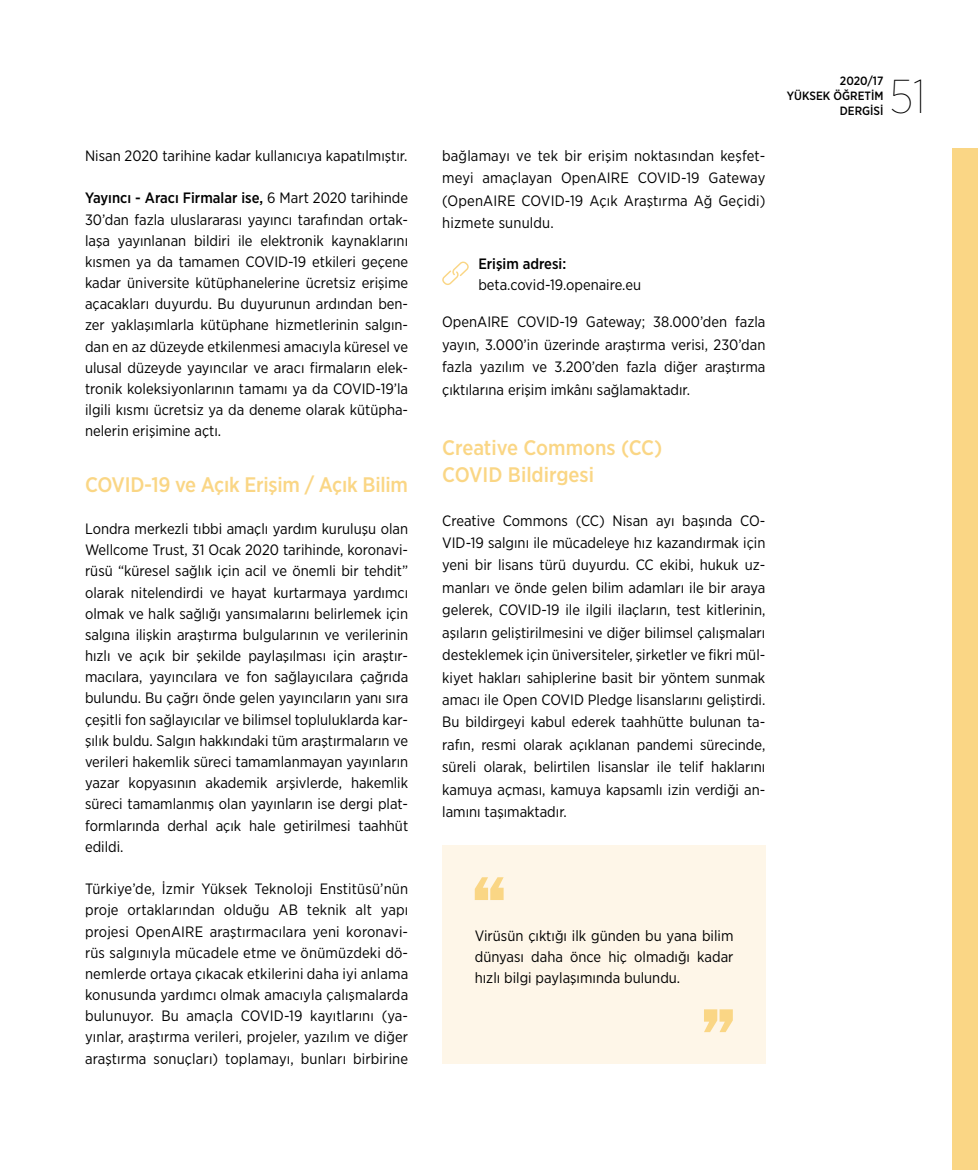
<style>
.page{position:relative;width:978px;height:1170px;background:#fff}
.page>*{position:absolute;margin:0;border:0;box-sizing:border-box;transform-origin:0 0}
.t1{font:100 47.4px "Gotham Narrow";color:#000}
.t2{font:500 21px/26.5px "Gotham Narrow";letter-spacing:-.01em;color:#fad685}
.t3{font:15px/21.1px "Gotham Narrow";color:#000;text-align:justify}
.t4{font:500 15px "Gotham Narrow";color:#000}
.t5{font:500 12px/15px "Gotham Narrow";color:#000;text-align:right}
.s1{font-weight:500}
</style>
<div class="page">
<svg style="left:442px;top:261px;width:27px;height:24px"></svg>
<div style="left:442px;top:845px;width:323px;height:218px;background:#fef6e8"></div>
<svg style="left:475px;top:877px;width:29px;height:22px"></svg>
<svg style="left:704px;top:1009px;width:29px;height:23px"></svg>
<div style="left:952px;top:149px;width:26px;height:1020px;background:#fad685"></div>
<p class="t3" style="left:85px;top:145px;width:324px">Nisan 2020 tarihine kadar kullanıcıya kapatılmıştır.</p>
<p class="t3" style="left:85px;top:187px;width:325px"><span class="s1">Yayıncı - Aracı Firmalar ise,</span> 6 Mart 2020 tarihinde 30’dan fazla uluslararası yayıncı tarafından ortak&shy;laşa yayınlanan bildiri ile elektronik kaynaklarını kısmen ya da tamamen COVID-19 etkileri geçene kadar üniversite kütüphanelerine ücretsiz erişime açacakları duyurdu. Bu duyurunun ardından ben&shy;zer yaklaşımlarla kütüphane hizmetlerinin salgın&shy;dan en az düzeyde etkilenmesi amacıyla küresel ve ulusal düzeyde yayıncılar ve aracı firmaların elek&shy;tronik koleksiyonlarının tamamı ya da COVID-19’la ilgili kısmı ücretsiz ya da deneme olarak kütüpha&shy;nelerin erişimine açtı.</p>
<h2 class="t2" style="left:85px;top:470px;width:325px">COVID-19 ve Açık Erişim / Açık Bilim</h2>
<p class="t3" style="left:85px;top:518px;width:325px">Londra merkezli tıbbi amaçlı yardım kuruluşu olan Wellcome Trust, 31 Ocak 2020 tarihinde, koronavi&shy;rüsü “küresel sağlık için acil ve önemli bir tehdit” olarak nitelendirdi ve hayat kurtarmaya yardımcı olmak ve halk sağlığı yansımalarını belirlemek için salgına ilişkin araştırma bulgularının ve verilerinin hızlı ve açık bir şekilde paylaşılması için araştır&shy;macılara, yayıncılara ve fon sağlayıcılara çağrıda bulundu. Bu çağrı önde gelen yayıncıların yanı sıra çeşitli fon sağlayıcılar ve bilimsel topluluklarda kar&shy;şılık buldu. Salgın hakkındaki tüm araştırmaların ve verileri hakemlik süreci tamamlanmayan yayınların yazar kopyasının akademik arşivlerde, hakemlik süreci tamamlanmış olan yayınların ise dergi plat&shy;formlarında derhal açık hale getirilmesi taahhüt edildi.</p>
<p class="t3" style="left:85px;top:877px;width:325px">Türkiye’de, İzmir Yüksek Teknoloji Enstitüsü’nün proje ortaklarından olduğu AB teknik alt yapı projesi OpenAIRE araştırmacılara yeni koronavi&shy;rüs salgınıyla mücadele etme ve önümüzdeki dö&shy;nemlerde ortaya çıkacak etkilerini daha iyi anlama konusunda yardımcı olmak amacıyla çalışmalarda bulunuyor. Bu amaçla COVID-19 kayıtlarını (ya&shy;yınlar, araştırma verileri, projeler, yazılım ve diğer araştırma sonuçları) toplamayı, bunları birbirine</p>
<p class="t3" style="left:442px;top:144px;width:325px;line-height:22.4px">bağlamayı ve tek bir erişim noktasından keşfet&shy;meyi amaçlayan OpenAIRE COVID-19 Gateway (OpenAIRE COVID-19 Açık Araştırma Ağ Geçidi) hizmete sunuldu.</p>
<p class="t4" style="left:478px;top:254px;width:89px">Erişim adresi:</p>
<p class="t3" style="left:478px;top:274px;width:164px">beta.covid-19.openaire.eu</p>
<p class="t3" style="left:442px;top:311px;width:325px;line-height:22.4px">OpenAIRE COVID-19 Gateway; 38.000’den fazla yayın, 3.000’in üzerinde araştırma verisi, 230’dan fazla yazılım ve 3.200’den fazla diğer araştırma çıktılarına erişim imkânı sağlamaktadır.</p>
<h2 class="t2" style="left:442px;top:434px;width:222px">Creative Commons (CC)<br>COVID Bildirgesi</h2>
<p class="t3" style="left:442px;top:509px;width:325px;line-height:22.4px">Creative Commons (CC) Nisan ayı başında CO-VID-19 salgını ile mücadeleye hız kazandırmak için yeni bir lisans türü duyurdu. CC ekibi, hukuk uz&shy;manları ve önde gelen bilim adamları ile bir araya gelerek, COVID-19 ile ilgili ilaçların, test kitlerinin, aşıların geliştirilmesini ve diğer bilimsel çalışmaları desteklemek için üniversiteler, şirketler ve fikri mül&shy;kiyet hakları sahiplerine basit bir yöntem sunmak amacı ile Open COVID Pledge lisanslarını geliştirdi.<br>Bu bildirgeyi kabul ederek taahhütte bulunan ta&shy;rafın, resmi olarak açıklanan pandemi sürecinde, süreli olarak, belirtilen lisanslar ile telif haklarını kamuya açması, kamuya kapsamlı izin verdiği an&shy;lamını taşımaktadır.</p>
<p class="t5" style="left:787px;top:73px;width:98px">2020/17<br>YÜKSEK ÖĞRETİM<br>DERGİSİ</p>
<h1 class="t1" style="left:889px;top:68px;width:38px">51</h1>
<p class="t3" style="left:475px;top:925px;width:260px">Virüsün çıktığı ilk günden bu yana bilim dünyası daha önce hiç olmadığı kadar hızlı bilgi paylaşımında bulundu.</p>
</div>
